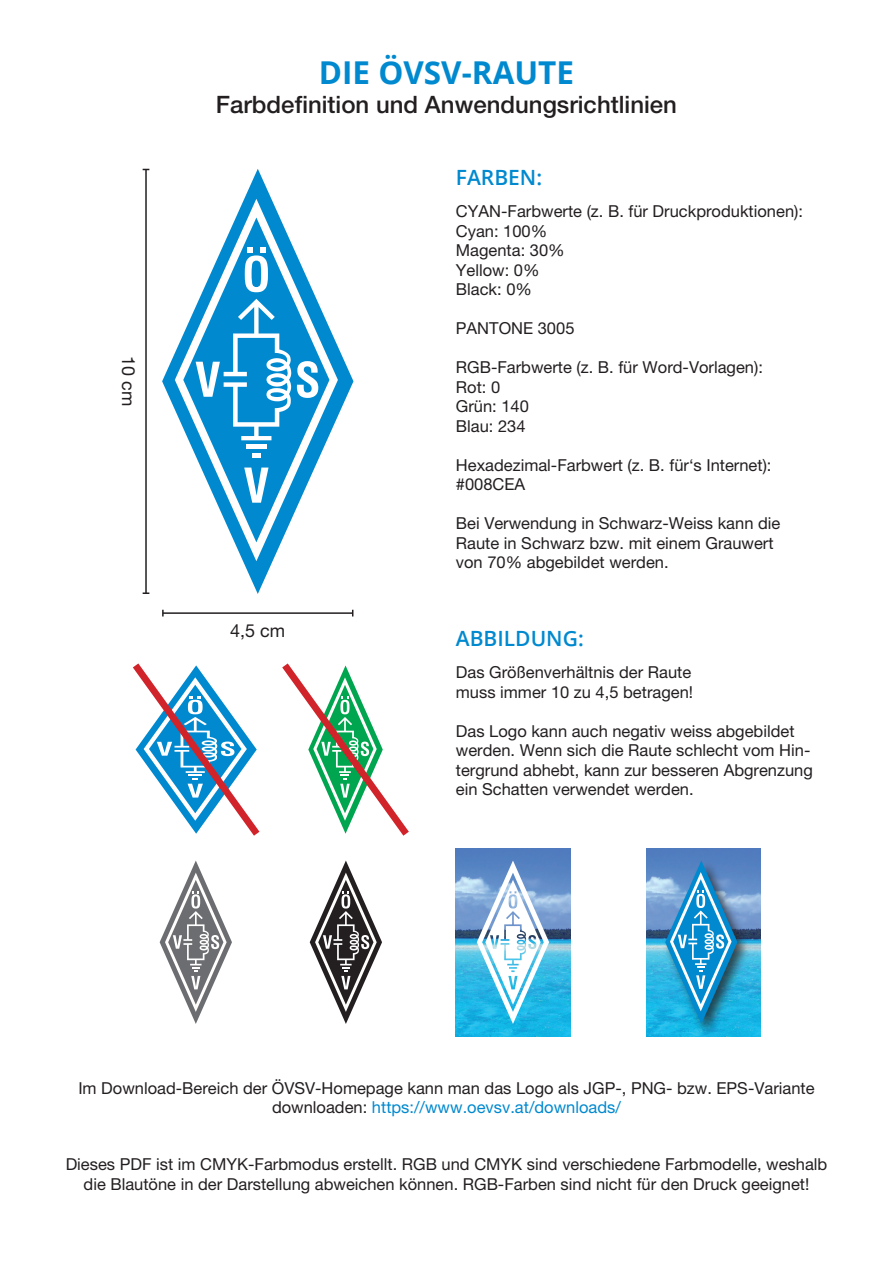
<style>
.page{position:relative;width:893px;height:1263px;background:#fff}
.page>*{position:absolute;margin:0;border:0;box-sizing:border-box;transform-origin:0 0}
.t1{font:700 31.5px "Open Sans";color:#0089cf}
.t2{font:500 24px "Helvetica Neue LT Pro";color:#231f20}
.t3{font:600 21px "Open Sans";color:#0089cf}
.t4{font:18px "Helvetica Neue LT Pro";color:#231f20}
.t5{font:16.5px/19.5px "Helvetica Neue LT Pro";color:#231f20}
.s1{color:#0089cf}
</style>
<div class="page">
<svg style="left:162px;top:169px;width:191px;height:425px"></svg>
<svg style="left:175px;top:199px;width:163px;height:362px"></svg>
<svg style="left:245px;top:247px;width:23px;height:45px"></svg>
<svg style="left:244px;top:467px;width:24px;height:36px"></svg>
<svg style="left:196px;top:299px;width:122px;height:141px"></svg>
<hr style="left:246px;top:445px;width:21px;height:4px;background:#fff">
<svg style="left:252px;top:453px;width:9px;height:4px"></svg>
<hr style="left:145px;top:169px;width:2px;height:424px;background:#231f20">
<svg style="left:143px;top:592px;width:6px;height:2px"></svg>
<hr style="left:163px;top:612px;width:190px;height:2px;background:#231f20">
<svg style="left:133px;top:663px;width:127px;height:173px"></svg>
<svg style="left:282px;top:663px;width:127px;height:173px"></svg>
<img style="left:456px;top:848px;width:114px;height:189px">
<svg style="left:477px;top:860px;width:72px;height:164px"></svg>
<svg style="left:160px;top:860px;width:72px;height:164px"></svg>
<img style="left:646px;top:848px;width:114px;height:189px">
<div style="left:662px;top:860px;width:89px;height:178px;background:#231f20;opacity:.75"></div>
<img style="left:665px;top:860px;width:72px;height:164px">
<svg style="left:310px;top:860px;width:72px;height:164px"></svg>
<p class="t4" style="left:139px;top:356px;width:52px;rotate:90deg">10 cm</p>
<p class="t1" style="left:319px;top:50px;width:257px">DIE ÖVSV-RAUTE</p>
<p class="t2" style="left:216px;top:90px;width:463px">Farbdefinition und Anwendungsrichtlinien</p>
<p class="t4" style="left:230px;top:619px;width:57px">4,5 cm</p>
<p class="t3" style="left:456px;top:163px;width:88px">FARBEN:</p>
<p class="t5" style="left:456px;top:201px;width:349px">CYAN-Farbwerte (z. B. für Druckproduktionen):</p>
<p class="t5" style="left:456px;top:221px;width:93px">Cyan: 100%</p>
<p class="t5" style="left:456px;top:240px;width:110px">Magenta: 30%</p>
<p class="t5" style="left:456px;top:260px;width:85px">Yellow: 0%</p>
<p class="t5" style="left:456px;top:279px;width:78px">Black: 0%</p>
<p class="t5" style="left:456px;top:318px;width:120px">PANTONE 3005</p>
<p class="t5" style="left:456px;top:357px;width:309px">RGB-Farbwerte (z. B. für Word-Vorlagen):</p>
<p class="t5" style="left:456px;top:377px;width:46px">Rot: 0</p>
<p class="t5" style="left:456px;top:396px;width:75px">Grün: 140</p>
<p class="t5" style="left:456px;top:416px;width:71px">Blau: 234</p>
<p class="t5" style="left:456px;top:455px;width:317px">Hexadezimal-Farbwert (z. B. für‘s Internet):</p>
<p class="t5" style="left:456px;top:474px;width:71px">#008CEA</p>
<p class="t5" style="left:456px;top:513px;width:326px">Bei Verwendung in Schwarz-Weiss kann die<br>Raute in Schwarz bzw. mit einem Grauwert von 70% abgebildet werden.</p>
<p class="t3" style="left:456px;top:624px;width:129px">ABBILDUNG:</p>
<p class="t5" style="left:456px;top:662px;width:239px">Das Größenverhältnis der Raute muss immer 10 zu 4,5 betragen!</p>
<p class="t5" style="left:456px;top:721px;width:358px">Das Logo kann auch negativ weiss abgebildet werden. Wenn sich die Raute schlecht vom Hin&shy;tergrund abhebt, kann zur besseren Abgrenzung ein Schatten verwendet werden.</p>
<p class="t5" style="left:78px;top:1078px;width:738px;text-align:center">Im Download-Bereich der ÖVSV-Homepage kann man das Logo als JGP-, PNG- bzw. EPS-Variante downloaden: <span class="s1">https://www.oevsv.at/downloads/</span></p>
<p class="t5" style="left:66px;top:1154px;width:763px;text-align:center">Dieses PDF ist im CMYK-Farbmodus erstellt. RGB und CMYK sind verschiedene Farbmodelle, weshalb die Blautöne in der Darstellung abweichen können. RGB-Farben sind nicht für den Druck geeignet!</p>
</div>
